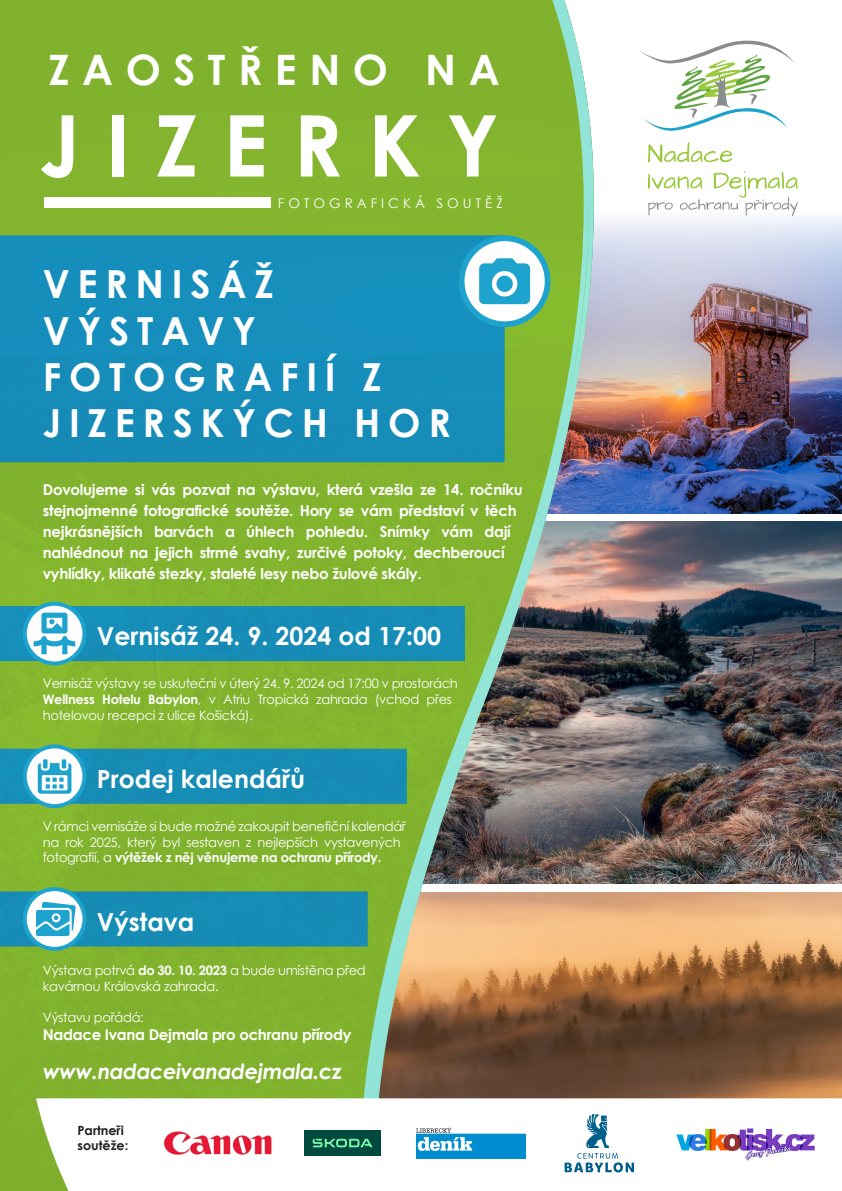
<style>
.page{position:relative;width:842px;height:1191px;background:#fff}
.page>*{position:absolute;margin:0;border:0;box-sizing:border-box;transform-origin:0 0}
.t1{font:700 85.1px "Century Gothic";letter-spacing:.3em;color:#fff}
.t2{font:700 41.9px "Century Gothic";letter-spacing:.3em;color:#fff}
.t3{font:700 38.6px/46.4px "Century Gothic";letter-spacing:.2em;color:#fff}
.t4{font:700 25px "Century Gothic";color:#fff}
.t5{font:italic 700 21px "Century Gothic";letter-spacing:-.02em;color:#fff}
.t6{font:700 15px/21px "Century Gothic";letter-spacing:-.02em;color:#fff}
.t7{font:13.3px "Century Gothic";letter-spacing:.3em;color:#fff}
.t8{font:13px/15.6px "Century Gothic";letter-spacing:-.02em;color:#fff}
.t9{font:700 12.7px "Century Gothic";color:#231f20}
.s1{font-weight:700}
</style>
<div class="page">
<img style="left:722px;top:216px;width:120px;height:297px">
<img style="left:722px;top:521px;width:120px;height:362px">
<img style="left:722px;top:892px;width:120px;height:206px">
<img style="left:0;top:0;width:237px;height:1191px">
<img style="left:237px;top:0;width:485px;height:1098px">
<svg style="left:648px;top:171px;width:150px;height:45px"></svg>
<svg style="left:648px;top:142px;width:84px;height:20px"></svg>
<svg style="left:638px;top:40px;width:156px;height:92px"></svg>
<div style="left:44px;top:198px;width:226px;height:10px;background:#fff"></div>
<svg style="left:36px;top:1098px;width:806px;height:93px"></svg>
<img style="left:154px;top:1122px;width:128px;height:42px">
<img style="left:305px;top:1130px;width:75px;height:25px">
<img style="left:417px;top:1127px;width:108px;height:31px">
<img style="left:673px;top:1125px;width:145px;height:37px">
<svg style="left:462px;top:238px;width:86px;height:86px"></svg>
<div style="left:459px;top:235px;width:91px;height:92px;border:6px solid #1da3ce;border-radius:50%"></div>
<svg style="left:479px;top:258px;width:51px;height:46px"></svg>
<svg style="left:564px;top:1114px;width:70px;height:58px"></svg>
<div style="left:23px;top:887px;width:63px;height:63px;border:4px solid #1da3ce;border-radius:50%"></div>
<svg style="left:0;top:891px;width:368px;height:55px;background:#2896ba"></svg>
<div style="left:23px;top:744px;width:63px;height:64px;border:4px solid #1da3ce;border-radius:50%"></div>
<svg style="left:0;top:749px;width:407px;height:54px;background:#2896bc"></svg>
<div style="left:43px;top:759px;width:5px;height:9px;background:#1da3ce"></div>
<div style="left:23px;top:602px;width:63px;height:63px;border:4px solid #1da3ce;border-radius:50%"></div>
<svg style="left:0;top:606px;width:465px;height:55px;background:#2595bc"></svg>
<p class="t2" style="left:49px;top:38px;width:453px">ZAOSTŘENO NA</p>
<p class="t1" style="left:39px;top:81px;width:461px">JIZERKY</p>
<p class="t7" style="left:278px;top:194px;width:226px">FOTOGRAFICKÁ SOUTĚŽ</p>
<p class="t3" style="left:43px;top:259px;width:233px">VERNISÁŽ<br>VÝSTAVY</p>
<p class="t3" style="left:43px;top:352px;width:409px">FOTOGRAFIÍ Z<br>JIZERSKÝCH HOR</p>
<p class="t6" style="left:43px;top:478px;width:481px">Dovolujeme si vás pozvat na výstavu, která vzešla ze 14. ročníku stejnojmenné fotografické soutěže. Hory se vám představí v těch nejkrásnějších barvách a úhlech pohledu. Snímky vám dají nahlédnout na jejich strmé svahy, zurčivé potoky, dechberoucí vyhlídky, klikaté stezky, staleté lesy nebo žulové skály.</p>
<p class="t4" style="left:97px;top:617px;width:346px">Vernisáž 24. 9. 2024 od 17:00</p>
<p class="t8" style="left:43px;top:675px;width:416px">Vernisáž výstavy se uskuteční v úterý 24. 9. 2024 od 17:00 v prostorách<br><span class="s1">Wellness Hotelu Babylon</span>, v Atriu Tropická zahrada (vchod přes hotelovou recepci z ulice Košická).</p>
<p class="t4" style="left:97px;top:760px;width:210px">Prodej kalendářů</p>
<p class="t8" style="left:43px;top:818px;width:365px">V rámci vernisáže si bude možné zakoupit benefiční kalendář na rok 2025, který byl sestaven z nejlepších vystavených fotografií, a <span class="s1">výtěžek z něj věnujeme na ochranu přírody.</span></p>
<p class="t4" style="left:97px;top:902px;width:99px">Výstava</p>
<p class="t8" style="left:43px;top:962px;width:325px">Výstava potrvá <span class="s1">do 30. 10. 2023</span> a bude umístěna před kavárnou Královská zahrada.</p>
<p class="t8" style="left:43px;top:1009px;width:103px">Výstavu pořádá:</p>
<p class="t6" style="left:43px;top:1023px;width:310px">Nadace Ivana Dejmala pro ochranu přírody</p>
<p class="t5" style="left:43px;top:1055px;width:300px">www.nadaceivanadejmala.cz</p>
<p class="t9" style="left:78px;top:1120px;width:48px">Partneři</p>
<p class="t9" style="left:78px;top:1135px;width:52px">soutěže:</p>
</div>
